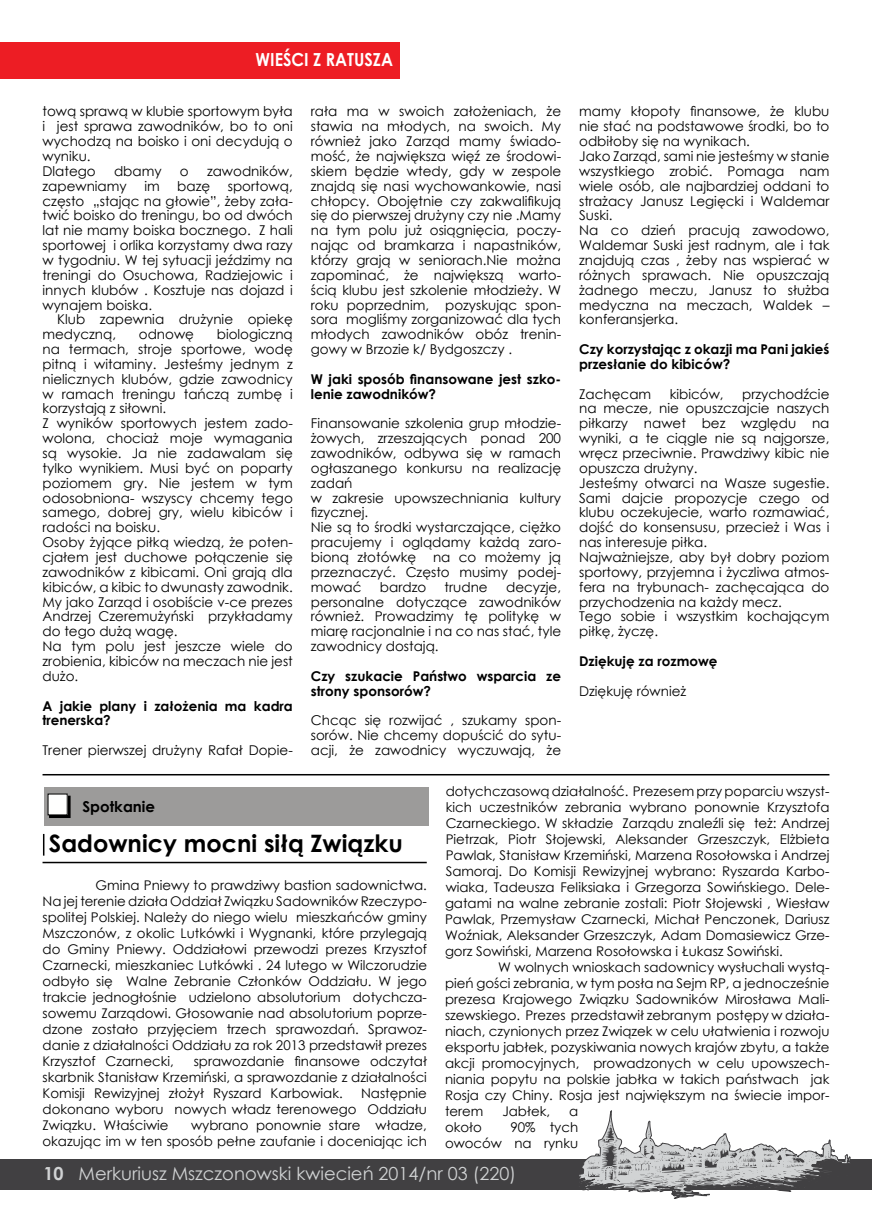
<style>
.page{position:relative;width:872px;height:1212px;background:#fff}
.page>*{position:absolute;margin:0;border:0;box-sizing:border-box;transform-origin:0 0}
.t1{font:700 24px "Century Gothic";color:#000}
.t2{font:18px "Century Gothic";color:#d1d3d4}
.t3{font:700 18px "Century Gothic";color:#fff;scale:.9 1}
.t4{font:700 15px "Century Gothic";color:#000}
.t5{font:13.5px/14.9px "Century Gothic";color:#000}
.t6{font:700 13.5px/14.9px "Century Gothic";color:#000}
.t7{font:13.35px/16px "Century Gothic";color:#000;text-align:justify}
.s1{font-weight:700}
</style>
<div class="page">
<div style="left:0;top:1159px;width:872px;height:30px;background:#414042"></div>
<svg style="left:578px;top:1110px;width:272px;height:88px"></svg>
<div style="left:0;top:43px;width:400px;height:34px;background:#ed1d24"></div>
<div style="left:0;top:45px;width:400px;height:34px;background:#ed1d24"></div>
<div style="left:44px;top:787px;width:385px;height:38px;background:#9c9b9a"></div>
<div style="left:49px;top:796px;width:22px;height:22px;border:2px solid #000"></div>
<div style="left:48px;top:794px;width:19px;height:21px;background:#fffffe"></div>
<svg style="left:43px;top:834px;width:1px;height:21px"></svg>
<hr style="left:43px;top:862px;width:384px;height:1px;background:#000">
<hr style="left:43px;top:774px;width:786px;height:1px;background:#000">
<h2 class="t3" style="left:255px;top:46px;width:154px">WIEŚCI Z RATUSZA</h2>
<h2 class="t3" style="left:274px;top:46px;width:134px">Z ŻYCIA GMINY</h2>
<h2 class="t3" style="left:302px;top:46px;width:102px">W NUMERZE</h2>
<p class="t5" style="left:43px;top:104px;width:252px">tową sprawą w klubie sportowym była i jest sprawa zawodników, bo to oni wychodzą na boisko i oni decydują o wyniku.<br>Dlatego</p>
<p class="t5" style="left:114px;top:163px;width:49px">dbamy</p>
<p class="t5" style="left:180px;top:163px;width:10px">o</p>
<p class="t5" style="left:207px;top:163px;width:87px">zawodników,</p>
<p class="t5" style="left:43px;top:178px;width:86px">zapewniamy</p>
<p class="t5" style="left:144px;top:178px;width:17px">im</p>
<p class="t5" style="left:177px;top:178px;width:34px">bazę</p>
<p class="t5" style="left:43px;top:178px;width:252px;text-align:justify;text-indent:185px">sportową, często „stając na głowie”, żeby zała&shy;twić boisko do treningu, bo od dwóch lat nie mamy boiska bocznego. Z hali sportowej i orlika korzystamy dwa razy w tygodniu. W tej sytuacji jeździmy na treningi do Osuchowa, Radziejowic i innych klubów . Kosztuje nas dojazd i wynajem boiska.</p>
<p class="t5" style="left:43px;top:312px;width:252px;text-indent:15px">Klub zapewnia drużynie opiekę medyczną,</p>
<p class="t5" style="left:43px;top:327px;width:252px;text-indent:174px">biologiczną na termach, stroje sportowe, wodę pitną i witaminy. Jesteśmy jednym z nielicznych klubów, gdzie zawodnicy w ramach treningu tańczą zumbę i korzystają z siłowni.<br>Z wyników sportowych jestem zado&shy;wolona, chociaż moje wymagania są wysokie. Ja nie zadawalam się tylko wynikiem. Musi być on poparty poziomem gry. Nie jestem w tym odosobniona- wszyscy chcemy tego samego, dobrej gry, wielu kibiców i radości na boisku.<br>Osoby żyjące piłką wiedzą, że poten&shy;cjałem jest duchowe połączenie się zawodników z kibicami. Oni grają dla kibiców, a kibic to dwunasty zawodnik.<br>My jako Zarząd i osobiście v-ce prezes<br>Andrzej Czeremużyński przykładamy do tego dużą wagę.<br>Na tym polu jest jeszcze wiele do zrobienia, kibiców na meczach nie jest dużo.</p>
<p class="t6" style="left:43px;top:697px;width:252px">A jakie plany i założenia ma kadra trenerska?</p>
<p class="t5" style="left:43px;top:742px;width:252px">Trener pierwszej drużyny Rafał Dopie-</p>
<p class="t5" style="left:139px;top:327px;width:57px">odnowę</p>
<p class="t5" style="left:311px;top:104px;width:252px;text-align:justify">rała ma w swoich założeniach, że stawia na młodych, na swoich. My również jako Zarząd mamy świado&shy;mość, że największa więź ze środowi&shy;skiem będzie wtedy, gdy w zespole znajdą się nasi wychowankowie, nasi chłopcy. Obojętnie czy zakwalifikują się do pierwszej drużyny czy nie .Mamy na tym polu już osiągnięcia, poczy&shy;nając od bramkarza i napastników, którzy grają w seniorach.Nie można zapominać, że największą warto&shy;ścią klubu jest szkolenie młodzieży. W roku poprzednim, pozyskując spon&shy;sora mogliśmy zorganizować dla tych młodych zawodników obóz trenin&shy;gowy w Brzozie k/ Bydgoszczy .</p>
<p class="t6" style="left:311px;top:371px;width:252px">W jaki sposób finansowane jest szko&shy;lenie zawodników?</p>
<p class="t5" style="left:311px;top:416px;width:252px">Finansowanie szkolenia grup młodzie&shy;żowych, zrzeszających ponad 200 zawodników, odbywa się w ramach ogłaszanego konkursu na realizację zadań<br>w zakresie upowszechniania kultury fizycznej.<br>Nie są to środki wystarczające, ciężko pracujemy i oglądamy każdą zaro&shy;bioną złotówkę na co możemy ją przeznaczyć. Często musimy podej&shy;mować</p>
<p class="t5" style="left:311px;top:579px;width:252px;text-align:justify;text-indent:195px">decyzje, personalne dotyczące zawodników również. Prowadzimy tę politykę w miarę racjonalnie i na co nas stać, tyle zawodnicy dostają.</p>
<p class="t6" style="left:311px;top:668px;width:252px">Czy szukacie Państwo wsparcia ze strony sponsorów?</p>
<p class="t5" style="left:311px;top:713px;width:252px;text-align:justify">Chcąc się rozwijać , szukamy spon&shy;sorów. Nie chcemy dopuścić do sytu&shy;acji, że zawodnicy wyczuwają, że</p>
<p class="t5" style="left:380px;top:579px;width:48px">bardzo</p>
<p class="t5" style="left:444px;top:579px;width:45px">trudne</p>
<p class="t5" style="left:579px;top:104px;width:252px">mamy kłopoty finansowe, że klubu nie stać na podstawowe środki, bo to odbiłoby się na wynikach.<br>Jako Zarząd, sami nie jesteśmy w stanie wszystkiego zrobić. Pomaga nam wiele osób, ale najbardziej oddani to strażacy Janusz Legięcki i Waldemar<br>Suski.<br>Na co dzień pracują zawodowo,<br>Waldemar Suski jest radnym, ale i tak znajdują czas , żeby nas wspierać w różnych sprawach. Nie opuszczają żadnego meczu, Janusz to służba medyczna na meczach, Waldek – konferansjerka.</p>
<p class="t6" style="left:579px;top:341px;width:252px">Czy korzystając z okazji ma Pani jakieś przesłanie do kibiców?</p>
<p class="t5" style="left:579px;top:386px;width:74px">Zachęcam</p>
<p class="t5" style="left:669px;top:386px;width:55px">kibiców,</p>
<p class="t5" style="left:579px;top:386px;width:252px;text-indent:163px">przychodźcie na mecze, nie opuszczajcie naszych piłkarzy nawet bez względu na wyniki, a te ciągle nie są najgorsze, wręcz przeciwnie. Prawdziwy kibic nie opuszcza drużyny.<br>Jesteśmy otwarci na Wasze sugestie.<br>Sami dajcie propozycje czego od klubu oczekujecie, warto rozmawiać, dojść do konsensusu, przecież i Was i nas interesuje piłka.<br>Najważniejsze, aby był dobry poziom sportowy, przyjemna i życzliwa atmos&shy;fera na trybunach- zachęcająca do przychodzenia na każdy mecz.<br>Tego sobie i wszystkim kochającym piłkę, życzę.</p>
<p class="t6" style="left:579px;top:653px;width:140px">Dziękuję za rozmowę</p>
<p class="t5" style="left:579px;top:683px;width:109px">Dziękuję również</p>
<p class="t4" style="left:82px;top:795px;width:74px">Spotkanie</p>
<h1 class="t1" style="left:49px;top:824px;width:355px">Sadownicy mocni siłą Związku</h1>
<p class="t7" style="left:43px;top:876px;width:386px;text-indent:53px">Gmina Pniewy to prawdziwy bastion sadownictwa.<br>Na jej terenie działa Oddział Związku Sadowników Rzeczypo&shy;spolitej Polskiej. Należy do niego wielu mieszkańców gminy Mszczonów, z okolic Lutkówki i Wygnanki, które przylegają do Gminy Pniewy. Oddziałowi przewodzi prezes Krzysztof Czarnecki, mieszkaniec Lutkówki . 24 lutego w Wilczorudzie odbyło się Walne Zebranie Członków Oddziału. W jego trakcie jednogłośnie udzielono absolutorium dotychcza&shy;sowemu Zarządowi. Głosowanie nad absolutorium poprze&shy;dzone zostało przyjęciem trzech sprawozdań. Sprawoz&shy;danie z działalności Oddziału za rok 2013 przedstawił prezes Krzysztof Czarnecki,</p>
<p class="t7" style="left:43px;top:1053px;width:386px;text-indent:151px">sprawozdanie finansowe odczytał skarbnik Stanisław Krzemiński, a sprawozdanie z działalności Komisji Rewizyjnej złożył Ryszard Karbowiak.</p>
<p class="t7" style="left:43px;top:1085px;width:386px;text-indent:318px">Następnie dokonano wyboru nowych władz terenowego Oddziału Związku. Właściwie</p>
<p class="t7" style="left:43px;top:1117px;width:386px;text-align:right">wybrano ponownie stare władze,<br>okazując im w ten sposób pełne zaufanie i doceniając ich</p>
<p class="t7" style="left:445px;top:783px;width:386px">dotychczasową działalność. Prezesem przy poparciu wszyst&shy;kich uczestników zebrania wybrano ponownie Krzysztofa Czarneckiego. W składzie Zarządu znaleźli się też: Andrzej Pietrzak, Piotr Słojewski, Aleksander Grzeszczyk, Elżbieta Pawlak, Stanisław Krzemiński, Marzena Rosołowska i Andrzej Samoraj. Do Komisji Rewizyjnej wybrano: Ryszarda Karbo&shy;wiaka, Tadeusza Feliksiaka i Grzegorza Sowińskiego. Dele&shy;gatami na walne zebranie zostali: Piotr Słojewski , Wiesław Pawlak, Przemysław Czarnecki, Michał Penczonek, Dariusz Woźniak, Aleksander Grzeszczyk, Adam Domasiewicz Grze&shy;gorz Sowiński, Marzena Rosołowska i Łukasz Sowiński.</p>
<p class="t7" style="left:445px;top:959px;width:386px;text-indent:53px">W wolnych wnioskach sadownicy wysłuchali wystą&shy;pień gości zebrania, w tym posła na Sejm RP, a jednocześnie prezesa Krajowego Związku Sadowników Mirosława Mali&shy;szewskiego. Prezes przedstawił zebranym postępy w działa&shy;niach, czynionych przez Związek w celu ułatwienia i rozwoju eksportu jabłek, pozyskiwania nowych krajów zbytu, a także akcji promocyjnych, prowadzonych w celu upowszech&shy;niania popytu na polskie jabłka w takich państwach jak Rosja czy Chiny. Rosja jest największym na świecie impor&shy;terem</p>
<p class="t7" style="left:502px;top:1103px;width:49px">Jabłek,</p>
<p class="t7" style="left:569px;top:1103px;width:11px">a</p>
<p class="t7" style="left:445px;top:1119px;width:135px;text-align:right">90% tych<br>owoców na rynku</p>
<p class="t7" style="left:445px;top:1119px;width:38px">około</p>
<h2 class="t2" style="left:43px;top:1161px;width:474px"><span class="s1">10</span> Merkuriusz Mszczonowski kwiecień 2014/nr 03 (220)</h2>
</div>
